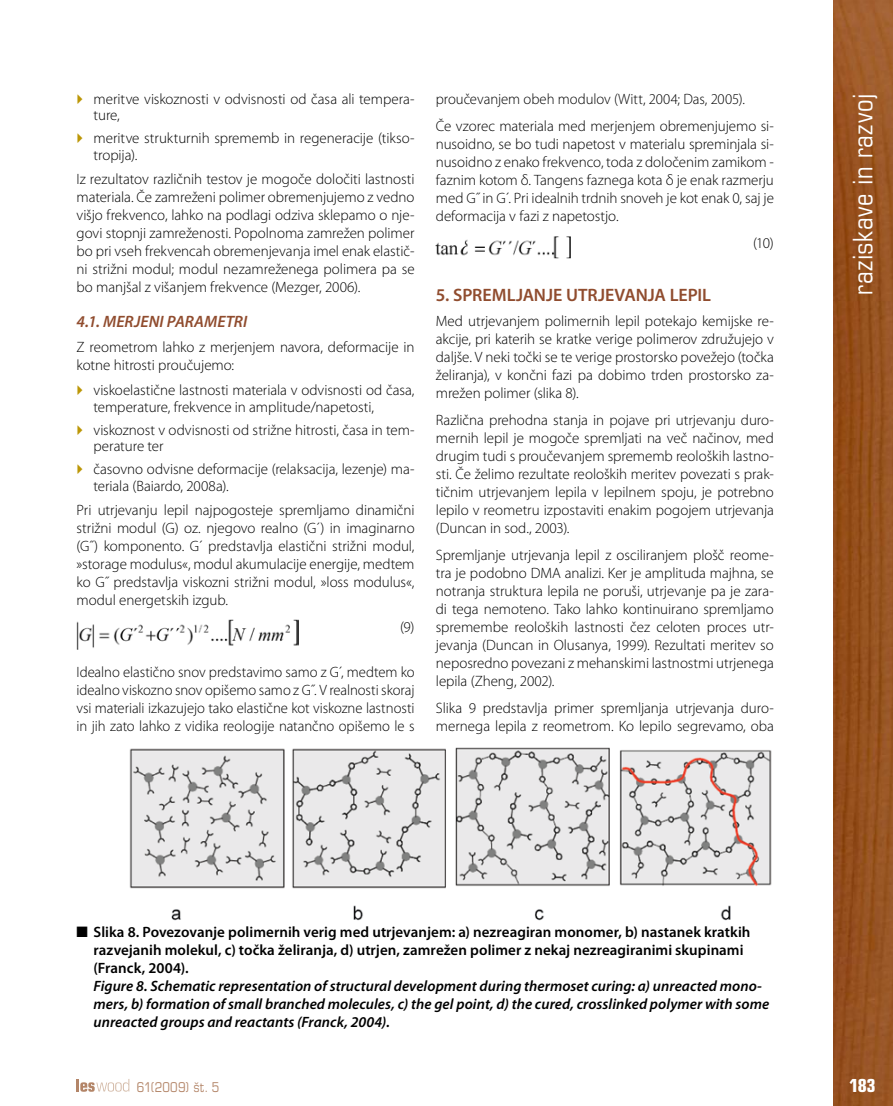
<style>
.page{position:relative;width:893px;height:1106px;background:#fff}
.page>*{position:absolute;margin:0;border:0;box-sizing:border-box;transform-origin:0 0}
.t1{font:27px "Eurostile LT Std Cond SLO";letter-spacing:.02em;color:#fff}
.t2{font:600 18px "Myriad Pro";color:#904c2e}
.t3{font:700 18px "Eurostile LT Std Cond SLO";color:#fff}
.t4{font:italic 600 16.5px "Myriad Pro";letter-spacing:.005em;color:#904c2e}
.t5{font:300 15px/18px "Myriad Pro";letter-spacing:-.005em;color:#000}
.t6{font:italic 600 15px/18px "Myriad Pro";letter-spacing:.005em;color:#000}
.t7{font:600 15px/18px "Myriad Pro";letter-spacing:.005em;color:#000}
.t8{font:13.5px "Eurostile LT Std Cond SLO";letter-spacing:.015em;color:#b38568}
</style>
<div class="page">
<img style="left:833px;top:0;width:60px;height:1106px">
<svg style="left:77px;top:1079px;width:52px;height:12px"></svg>
<img style="left:77px;top:619px;width:221px;height:30px">
<img style="left:436px;top:236px;width:135px;height:22px">
<img style="left:129px;top:747px;width:643px;height:174px">
<p class="t5" style="left:94px;top:90px;width:323px;line-height:16.5px">meritve viskoznosti v odvisnosti od časa ali tempera&shy;ture,</p>
<p class="t5" style="left:94px;top:130px;width:323px;line-height:16.5px">meritve strukturnih sprememb in regeneracije (tikso&shy;tropija).</p>
<p class="t5" style="left:77px;top:170px;width:340px;text-align:justify">Iz rezultatov različnih testov je mogoče določiti lastnosti materiala. Če zamreženi polimer obremenjujemo z vedno višjo frekvenco, lahko na podlagi odziva sklepamo o nje&shy;govi stopnji zamreženosti. Popolnoma zamrežen polimer bo pri vseh frekvencah obremenjevanja imel enak elastič&shy;ni strižni modul; modul nezamreženega polimera pa se bo manjšal z višanjem frekvence (Mezger, 2006).</p>
<p class="t4" style="left:77px;top:311px;width:172px">4.1. MERJENI PARAMETRI</p>
<p class="t5" style="left:77px;top:337px;width:340px">Z reometrom lahko z merjenjem navora, deformacije in kotne hitrosti proučujemo:</p>
<p class="t5" style="left:94px;top:382px;width:323px;line-height:16.5px">viskoelastične lastnosti materiala v odvisnosti od časa, temperature, frekvence in amplitude/napetosti,</p>
<p class="t5" style="left:94px;top:421px;width:323px;line-height:16.5px">viskoznost v odvisnosti od strižne hitrosti, časa in tem&shy;perature ter</p>
<p class="t5" style="left:94px;top:461px;width:323px;line-height:16.5px">časovno odvisne deformacije (relaksacija, lezenje) ma&shy;teriala (Baiardo, 2008a).</p>
<p class="t5" style="left:77px;top:501px;width:340px;text-align:justify">Pri utrjevanju lepil najpogosteje spremljamo dinamični strižni modul (G) oz. njegovo realno (G´) in imaginarno (G˝) komponento. G´ predstavlja elastični strižni modul, »storage modulus«, modul akumulacije energije, medtem ko G˝ predstavlja viskozni strižni modul, »loss modulus«, modul energetskih izgub.</p>
<p class="t5" style="left:400px;top:618px;width:16px">(9)</p>
<p class="t5" style="left:77px;top:663px;width:340px;text-align:justify">Idealno elastično snov predstavimo samo z G´, medtem ko idealno viskozno snov opišemo samo z G˝. V realnosti skoraj vsi materiali izkazujejo tako elastične kot viskozne lastnosti in jih zato lahko z vidika reologije natančno opišemo le s</p>
<p class="t5" style="left:436px;top:85px;width:340px;line-height:27px">proučevanjem obeh modulov (Witt, 2004; Das, 2005).<br>Če vzorec materiala med merjenjem obremenjujemo si-</p>
<p class="t5" style="left:436px;top:135px;width:340px;text-align:justify">nusoidno, se bo tudi napetost v materialu spreminjala si&shy;nusoidno z enako frekvenco, toda z določenim zamikom - faznim kotom δ. Tangens faznega kota δ je enak razmerju med G˝ in G´. Pri idealnih trdnih snoveh je kot enak 0, saj je deformacija v fazi z napetostjo.</p>
<p class="t5" style="left:753px;top:234px;width:22px">(10)</p>
<p class="t2" style="left:436px;top:284px;width:277px">5. SPREMLJANJE UTRJEVANJA LEPIL</p>
<p class="t5" style="left:436px;top:311px;width:340px;text-align:justify">Med utrjevanjem polimernih lepil potekajo kemijske re&shy;akcije, pri katerih se kratke verige polimerov združujejo v daljše. V neki točki se te verige prostorsko povežejo (točka želiranja), v končni fazi pa dobimo trden prostorsko za&shy;mrežen polimer (slika 8).</p>
<p class="t5" style="left:436px;top:410px;width:340px;text-align:justify">Različna prehodna stanja in pojave pri utrjevanju duro&shy;mernih lepil je mogoče spremljati na več načinov, med drugim tudi s proučevanjem sprememb reoloških lastno&shy;sti. Če želimo rezultate reoloških meritev povezati s prak&shy;tičnim utrjevanjem lepila v lepilnem spoju, je potrebno lepilo v reometru izpostaviti enakim pogojem utrjevanja (Duncan in sod., 2003).</p>
<p class="t5" style="left:436px;top:545px;width:340px;text-align:justify">Spremljanje utrjevanja lepil z osciliranjem plošč reome&shy;tra je podobno DMA analizi. Ker je amplituda majhna, se notranja struktura lepila ne poruši, utrjevanje pa je zara&shy;di tega nemoteno. Tako lahko kontinuirano spremljamo spremembe reoloških lastnosti čez celoten proces utr&shy;jevanja (Duncan in Olusanya, 1999). Rezultati meritev so neposredno povezani z mehanskimi lastnostmi utrjenega lepila (Zheng, 2002).</p>
<p class="t5" style="left:436px;top:698px;width:340px">Slika 9 predstavlja primer spremljanja utrjevanja duro&shy;mernega lepila z reometrom. Ko lepilo segrevamo, oba</p>
<p class="t7" style="left:94px;top:923px;width:658px;text-indent:-17px">■ Slika 8. Povezovanje polimernih verig med utrjevanjem: a) nezreagiran monomer, b) nastanek kratkih razvejanih molekul, c) točka želiranja, d) utrjen, zamrežen polimer z nekaj nezreagiranimi skupinami (Franck, 2004).</p>
<p class="t6" style="left:94px;top:977px;width:677px">Figure 8. Schematic representation of structural development during thermoset curing: a) unreacted mono&shy;mers, b) formation of small branched molecules, c) the gel point, d) the cured, crosslinked polymer with some unreacted groups and reactants (Franck, 2004).</p>
<h1 class="t1" style="left:847px;top:295px;width:202px;rotate:-90deg">raziskave in razvoj</h1>
<p class="t8" style="left:137px;top:1078px;width:84px">61(2009) št. 5</p>
<p class="t3" style="left:849px;top:1074px;width:28px">183</p>
</div>
